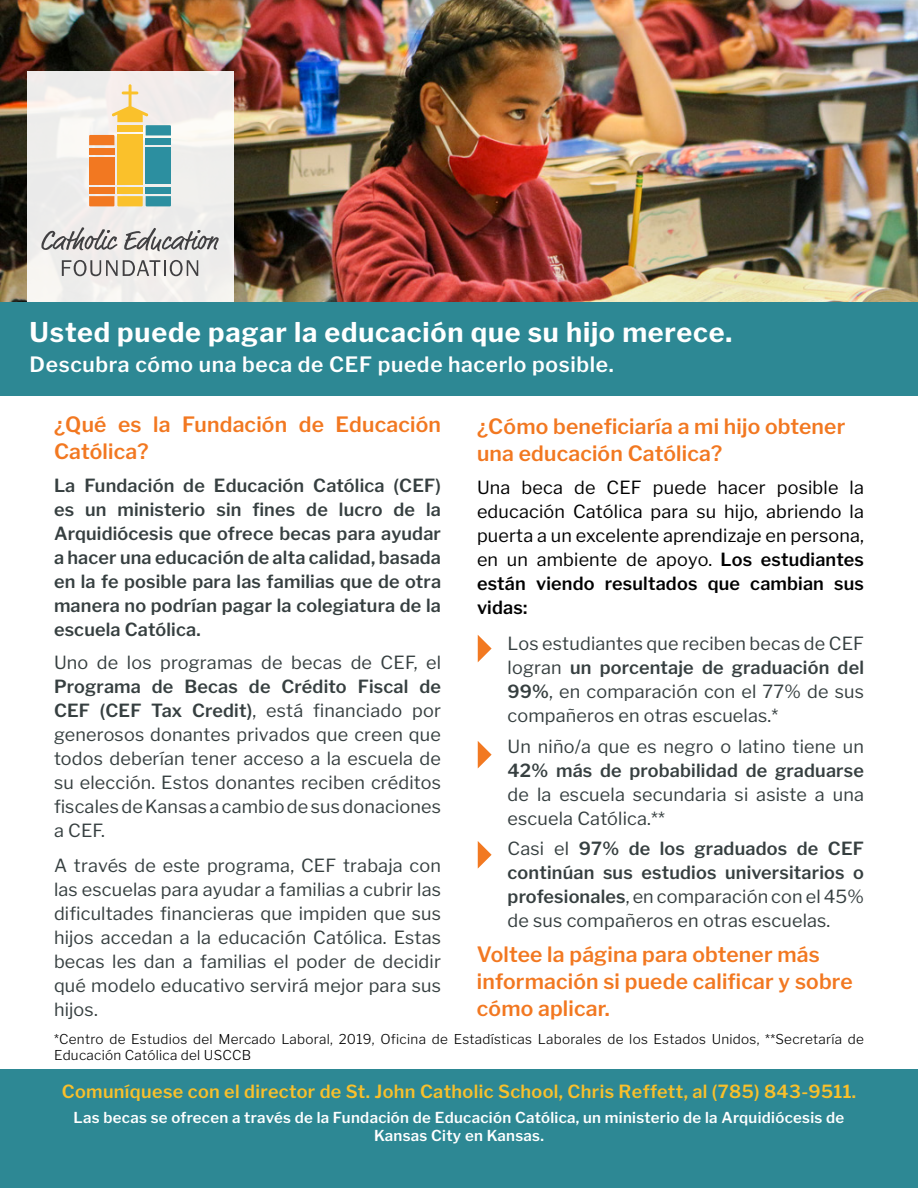
<style>
.page{position:relative;width:918px;height:1188px;background:#fff}
.page>*{position:absolute;margin:0;border:0;box-sizing:border-box;transform-origin:0 0}
.t1{font:700 27px "Libre Franklin";letter-spacing:.03em;color:#fff}
.t2{font:600 21px/27px "Libre Franklin";letter-spacing:.01em;color:#f27821}
.t3{font:600 21px "Libre Franklin";letter-spacing:.03em;color:#fff}
.t4{font:18px/24px "Libre Franklin";letter-spacing:.01em;color:#363f40;text-align:justify}
.t5{font:600 18px/24px "Libre Franklin";letter-spacing:.01em;color:#363f40;text-align:justify}
.t6{font:18px/24px "Libre Franklin";letter-spacing:.01em;color:#000;text-align:justify}
.t7{font:600 18px "Libre Franklin";letter-spacing:.02em;color:#f9c02b}
.t8{font:600 15px/18px "Libre Franklin";letter-spacing:.02em;color:#fff;text-align:center}
.t9{font:300 13.5px/16.5px "Libre Franklin";letter-spacing:.02em;color:#000}
.s1{font-weight:600}
.s2{font-weight:400}
</style>
<div class="page">
<img style="left:0;top:0;width:918px;height:303px">
<div style="left:27px;top:71px;width:206px;height:239px;background:linear-gradient(to right,#f0eeeb,#efeeeb)"></div>
<div style="left:0;top:303px;width:918px;height:93px;background:#2d8894"></div>
<div style="left:0;top:1070px;width:918px;height:118px;background:#2d8894"></div>
<svg style="left:41px;top:227px;width:77px;height:23px;background:#b9b6b6"></svg>
<svg style="left:124px;top:228px;width:95px;height:23px;background:#bab9b9"></svg>
<svg style="left:62px;top:260px;width:136px;height:16px;background:#bcbab9"></svg>
<div style="left:146px;top:187px;width:25px;height:6px;background:#2c8fa0"></div>
<div style="left:146px;top:147px;width:25px;height:37px;background:#2c8fa0"></div>
<div style="left:89px;top:157px;width:25px;height:27px;background:#f27821"></div>
<div style="left:89px;top:148px;width:25px;height:6px;background:#f27821"></div>
<div style="left:89px;top:187px;width:25px;height:6px;background:#f27821"></div>
<div style="left:117px;top:187px;width:26px;height:6px;background:#fac12b"></div>
<svg style="left:89px;top:84px;width:82px;height:61px;background:#e1d8bf"></svg>
<div style="left:117px;top:134px;width:26px;height:50px;background:#fac12b"></div>
<svg style="left:89px;top:196px;width:82px;height:10px"></svg>
<svg style="left:478px;top:635px;width:14px;height:27px"></svg>
<svg style="left:478px;top:741px;width:14px;height:27px"></svg>
<svg style="left:478px;top:841px;width:14px;height:28px"></svg>
<h1 class="t1" style="left:30px;top:316px;width:704px">Usted puede pagar la educación que su hijo merece.</h1>
<p class="t3" style="left:30px;top:352px;width:585px">Descubra cómo una beca de CEF puede hacerlo posible.</p>
<p class="t2" style="left:54px;top:411px;width:388px">¿Qué es la Fundación de Educación<br>Católica?</p>
<p class="t5" style="left:54px;top:474px;width:389px">La Fundación de Educación Católica (CEF) es un ministerio sin fines de lucro de la Arquidiócesis que ofrece becas para ayudar a hacer una educación de alta calidad, basada en la fe posible para las familias que de otra manera no podrían pagar la colegiatura de la escuela Católica.</p>
<p class="t4" style="left:54px;top:651px;width:389px">Uno de los programas de becas de CEF, el</p>
<p class="t4" style="left:54px;top:675px;width:389px"><span class="s1">Programa de Becas de Crédito Fiscal de CEF (CEF Tax Credit)</span>, está financiado por generosos donantes privados que creen que todos deberían tener acceso a la escuela de su elección. Estos donantes reciben créditos fiscales de Kansas a cambio de sus donaciones a CEF.</p>
<p class="t4" style="left:54px;top:853px;width:389px">A través de este programa, CEF trabaja con las escuelas para ayudar a familias a cubrir las dificultades financieras que impiden que sus hijos accedan a la educación Católica. Estas becas les dan a familias el poder de decidir qué modelo educativo servirá mejor para sus hijos.</p>
<p class="t2" style="left:477px;top:413px;width:370px">¿Cómo beneficiaría a mi hijo obtener una educación Católica?</p>
<p class="t6" style="left:477px;top:475px;width:389px">Una beca de CEF puede hacer posible la educación Católica para su hijo, abriendo la puerta a un excelente aprendizaje en persona, en un ambiente de apoyo. <span class="s1">Los estudiantes están viendo resultados que cambian sus vidas:</span></p>
<p class="t4" style="left:508px;top:631px;width:358px">Los estudiantes que reciben becas de CEF logran <span class="s1">un porcentaje de graduación del 99%</span>, en comparación con el 77% de sus compañeros en otras escuelas.*</p>
<p class="t4" style="left:508px;top:734px;width:358px">Un niño/a que es negro o latino tiene un</p>
<p class="t5" style="left:508px;top:758px;width:358px">42% más de probabilidad de graduarse</p>
<p class="t4" style="left:508px;top:782px;width:358px">de la escuela secundaria si asiste a una escuela Católica.**</p>
<p class="t5" style="left:508px;top:836px;width:358px"><span class="s2">Casi el</span> 97% de los graduados de CEF continúan sus estudios universitarios o profesionales<span class="s2">, en comparación con el 45% de sus compañeros en otras escuelas.</span></p>
<p class="t2" style="left:477px;top:941px;width:377px">Voltee la página para obtener más información si puede calificar y sobre cómo aplicar.</p>
<p class="t9" style="left:54px;top:1030px;width:812px">*Centro de Estudios del Mercado Laboral, 2019, Oficina de Estadísticas Laborales de los Estados Unidos, **Secretaría de<br>Educación Católica del USCCB</p>
<p class="t7" style="left:62px;top:1080px;width:796px">Comuníquese con el director de St. John Catholic School, Chris Reffett, al (785) 843-9511.</p>
<p class="t8" style="left:74px;top:1109px;width:772px">Las becas se ofrecen a través de la Fundación de Educación Católica, un ministerio de la Arquidiócesis de<br>Kansas City en Kansas.</p>
</div>
